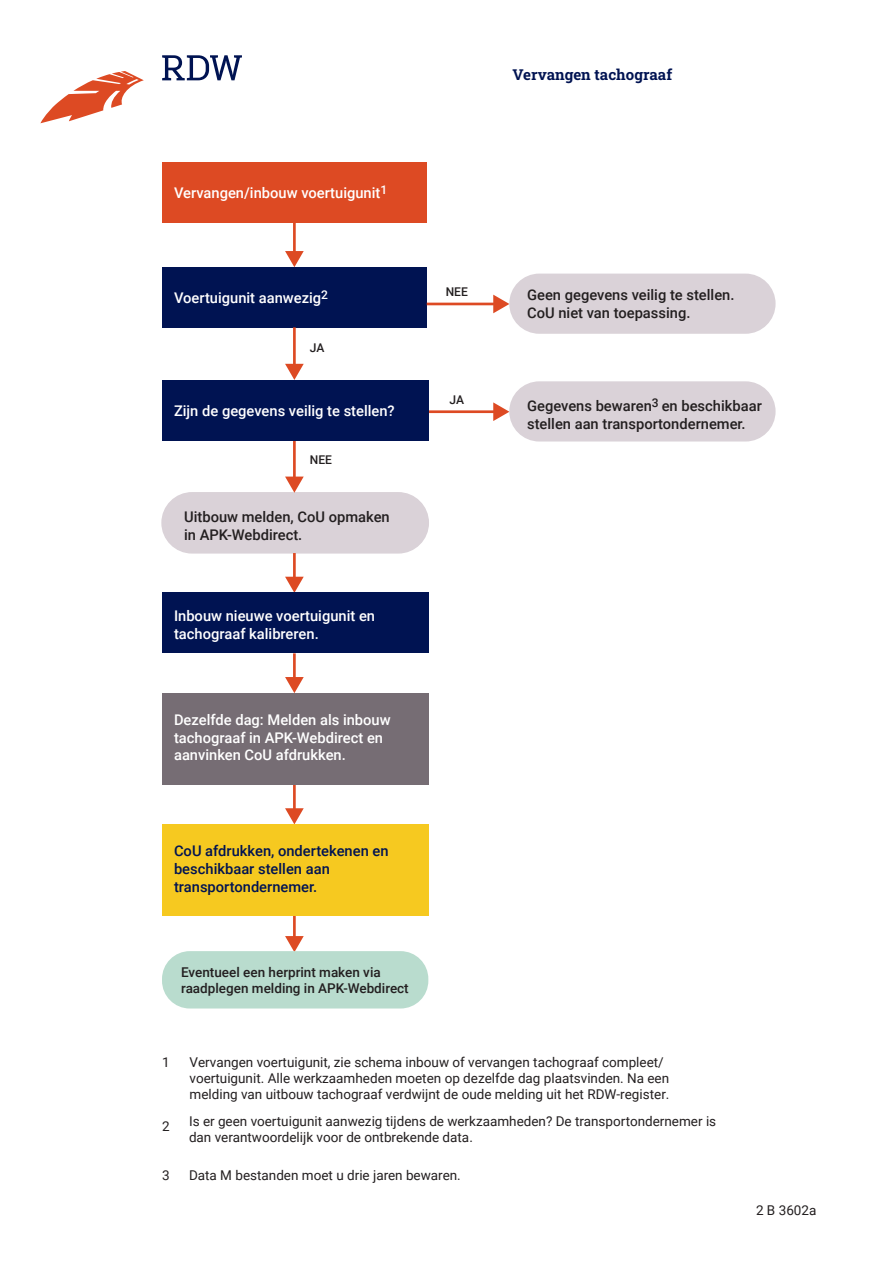
<style>
.page{position:relative;width:893px;height:1263px;background:#fff}
.page>*{position:absolute;margin:0;border:0;box-sizing:border-box;transform-origin:0 0}
.t1{font:700 15px "Roboto Slab";color:#001352}
.t2{font:500 14.7px/17.7px "Roboto";color:#fff}
.t3{font:500 14.7px/17.7px "Roboto";color:#231f20}
.t4{font:500 14.7px/17.7px "Roboto";color:#001352}
.t5{font:13.5px/16.2px "Roboto";color:#231f20}
.t6{font:500 13.5px/16.2px "Roboto";color:#231f20}
.t7{font:500 12px "Roboto";color:#231f20}
</style>
<div class="page">
<svg style="left:40px;top:71px;width:104px;height:52px"></svg>
<svg style="left:162px;top:55px;width:80px;height:25px"></svg>
<hr style="left:293px;top:912px;width:3px;height:27px;background:#dd4a23">
<svg style="left:285px;top:936px;width:19px;height:15px"></svg>
<hr style="left:427px;top:410px;width:69px;height:3px;background:#dd4a23">
<svg style="left:493px;top:402px;width:16px;height:19px"></svg>
<div style="left:509px;top:381px;width:267px;height:60px;background:#dad2d8;border-radius:30px"></div>
<hr style="left:293px;top:784px;width:3px;height:27px;background:#dd4a23">
<svg style="left:285px;top:808px;width:19px;height:16px"></svg>
<div style="left:162px;top:824px;width:266px;height:92px;background:#f6c920"></div>
<div style="left:162px;top:951px;width:266px;height:57px;background:#b9dcce;border-radius:28px"></div>
<div style="left:162px;top:493px;width:266px;height:60px;background:#dad2d8;border-radius:30px"></div>
<div style="left:161px;top:492px;width:268px;height:62px;border:1px solid #dad2d8;border-radius:30px"></div>
<div style="left:162px;top:162px;width:265px;height:60px;background:#dd4a23"></div>
<div style="left:162px;top:267px;width:265px;height:60px;background:#001352"></div>
<hr style="left:293px;top:222px;width:3px;height:32px;background:#dd4a23">
<svg style="left:285px;top:251px;width:19px;height:16px"></svg>
<hr style="left:293px;top:327px;width:3px;height:39px;background:#dd4a23">
<svg style="left:285px;top:364px;width:19px;height:16px"></svg>
<hr style="left:293px;top:440px;width:3px;height:39px;background:#dd4a23">
<svg style="left:285px;top:477px;width:19px;height:16px"></svg>
<hr style="left:427px;top:303px;width:69px;height:2px;background:#dd4a23">
<svg style="left:493px;top:295px;width:16px;height:18px"></svg>
<div style="left:162px;top:380px;width:266px;height:60px;background:#001352"></div>
<hr style="left:293px;top:653px;width:3px;height:27px;background:#dd4a23">
<svg style="left:285px;top:677px;width:19px;height:16px"></svg>
<div style="left:162px;top:693px;width:266px;height:91px;background:#766d74"></div>
<hr style="left:293px;top:553px;width:3px;height:26px;background:#dd4a23">
<svg style="left:285px;top:577px;width:19px;height:16px"></svg>
<div style="left:162px;top:593px;width:266px;height:60px;background:#001352"></div>
<div style="left:509px;top:274px;width:267px;height:60px;background:#dad2d8;border-radius:30px"></div>
<p class="t1" style="left:512px;top:65px;width:161px">Vervangen tachograaf</p>
<p class="t2" style="left:174px;top:183px;width:215px">Vervangen/inbouw voertuigunit<sup>1</sup></p>
<p class="t2" style="left:174px;top:289px;width:156px">Voertuigunit aanwezig<sup>2</sup></p>
<p class="t7" style="left:310px;top:339px;width:16px">JA</p>
<p class="t2" style="left:174px;top:401px;width:222px">Zijn de gegevens veilig te stellen?</p>
<p class="t7" style="left:310px;top:452px;width:24px">NEE</p>
<p class="t3" style="left:184px;top:508px;width:207px">Uitbouw melden, CoU opmaken in APK-Webdirect.</p>
<p class="t2" style="left:174px;top:606px;width:203px">Inbouw nieuwe voertuigunit en tachograaf kalibreren.</p>
<p class="t2" style="left:174px;top:710px;width:218px">Dezelfde dag: Melden als inbouw tachograaf in APK-Webdirect en aanvinken CoU afdrukken.</p>
<p class="t4" style="left:174px;top:842px;width:216px">CoU afdrukken, ondertekenen en beschikbaar stellen aan transportondernemer.</p>
<p class="t6" style="left:181px;top:963px;width:229px">Eventueel een herprint maken via raadplegen melding in APK-Webdirect</p>
<p class="t7" style="left:446px;top:283px;width:24px">NEE</p>
<p class="t3" style="left:527px;top:285px;width:209px">Geen gegevens veilig te stellen.<br>CoU niet van toepassing.</p>
<p class="t7" style="left:450px;top:391px;width:16px">JA</p>
<p class="t3" style="left:527px;top:396px;width:236px">Gegevens bewaren<sup>3</sup> en beschikbaar stellen aan transportondernemer.</p>
<p class="t5" style="left:162px;top:1053px;width:9px">1</p>
<p class="t5" style="left:162px;top:1118px;width:9px">2</p>
<p class="t5" style="left:162px;top:1167px;width:9px">3</p>
<p class="t5" style="left:190px;top:1053px;width:481px">Vervangen voertuigunit, zie schema inbouw of vervangen tachograaf compleet/ voertuigunit. Alle werkzaamheden moeten op dezelfde dag plaatsvinden. Na een melding van uitbouw tachograaf verdwijnt de oude melding uit het RDW-register.</p>
<p class="t5" style="left:189px;top:1112px;width:529px">Is er geen voertuigunit aanwezig tijdens de werkzaamheden? De transportondernemer is dan verantwoordelijk voor de ontbrekende data.</p>
<p class="t5" style="left:189px;top:1167px;width:273px">Data M bestanden moet u drie jaren bewaren.</p>
<p class="t5" style="left:756px;top:1202px;width:62px">2 B 3602a</p>
</div>
